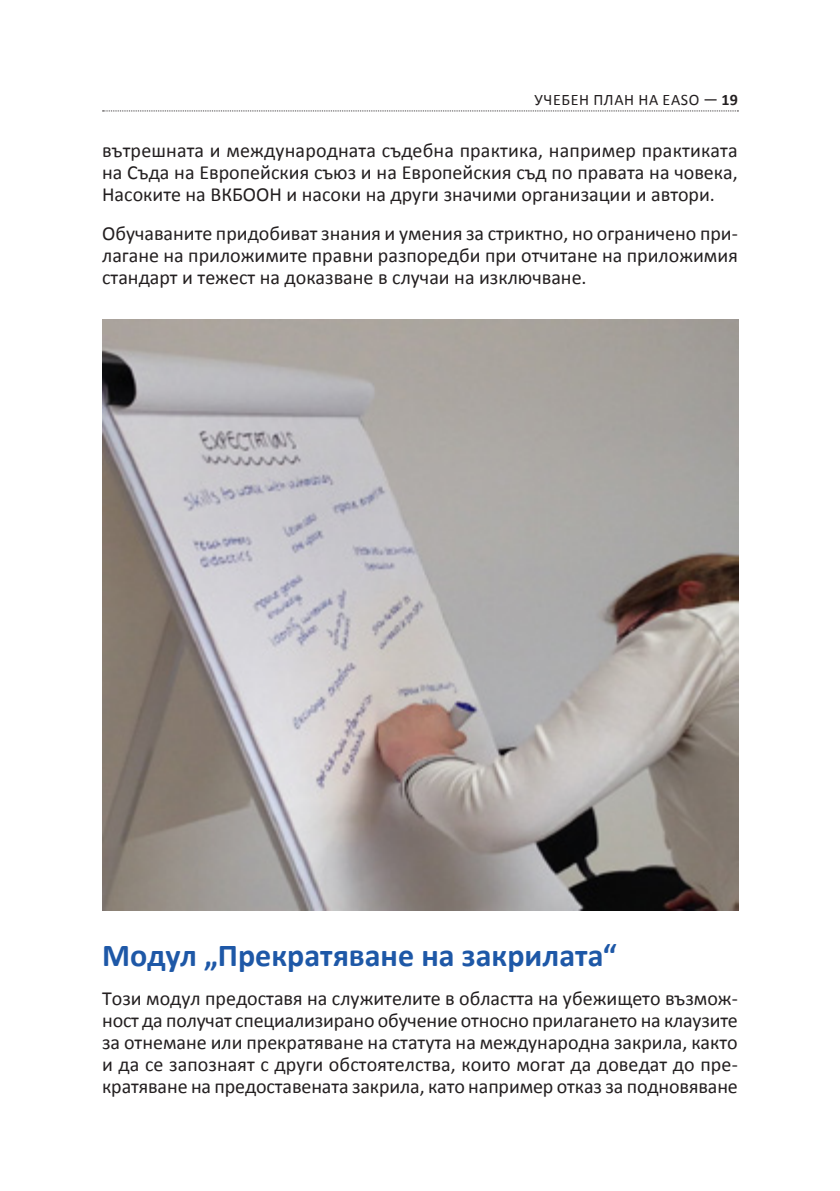
<style>
.page{position:relative;width:840px;height:1191px;background:#fff}
.page>*{position:absolute;margin:0;border:0;box-sizing:border-box;transform-origin:0 0}
.title_2_nn{font:700 32px "Calibri";color:#1e58a7}
.body_first{font:20px/22px "Calibri";color:#231f20;text-align:justify}
.t1{font:16px "Calibri";letter-spacing:.04em;color:#231f20}
.s1{font-weight:700}
</style>
<div class="page">
<svg style="left:102px;top:111px;width:636px;height:1px"></svg>
<img style="left:102px;top:319px;width:635px;height:591px">
<p class="t1" style="left:534px;top:89px;width:205px">Учебен план на EASO — <span class="s1">19</span></p>
<p class="body_first" style="left:102px;top:139px;width:636px">вътрешната и международната съдебна практика, например практиката на Съда на Европейския съюз и на Европейския съд по правата на човека, Насоките на ВКБООН и насоки на други значими организации и автори.</p>
<p class="body_first" style="left:102px;top:222px;width:636px">Обучаваните придобиват знания и умения за стриктно, но ограничено при&shy;лагане на приложимите правни разпоредби при отчитане на приложимия стандарт и тежест на доказване в случаи на изключване.</p>
<p class="title_2_nn" style="left:102px;top:935px;width:516px">Модул „Прекратяване на закрилата“</p>
<p class="body_first" style="left:102px;top:987px;width:637px">Този модул предоставя на служителите в областта на убежището възмож&shy;ност да получат специализирано обучение относно прилагането на клаузите за отнемане или прекратяване на статута на международна закрила, както и да се запознаят с други обстоятелства, които могат да доведат до пре&shy;кратяване на предоставената закрила, като например отказ за подновяване</p>
</div>
